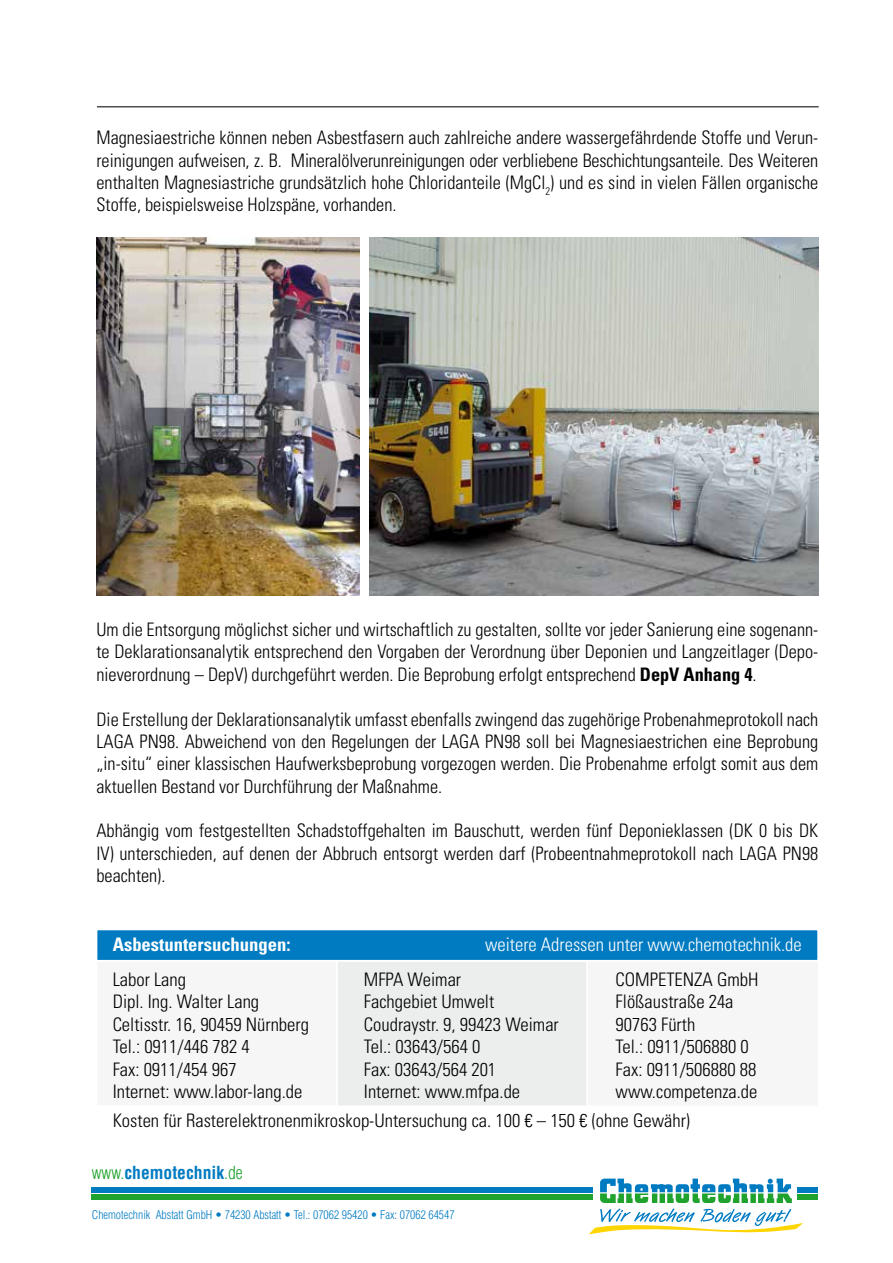
<style>
.page{position:relative;width:893px;height:1263px;background:#fff}
.page>*{position:absolute;margin:0;border:0;box-sizing:border-box;transform-origin:0 0}
.t1{font:300 condensed 18.6px/22.4px "Univers LT";color:#000;text-align:justify}
.t2{font:300 condensed 18.6px "Univers LT";color:#fff}
.t3{font:700 condensed 18.6px "Univers LT";color:#fff}
.t4{font:700 condensed 17.55px "Helvetica";color:#007bc2}
.t5{font:300 condensed 11.7px "Helvetica";color:#007bc2}
.s1{font-weight:700}
.s2{font-weight:300;color:#1fa22e}
</style>
<div class="page">
<hr style="left:97px;top:106px;width:722px;height:1px;background:#000">
<div style="left:92px;top:1187px;width:726px;height:5px;background:#007bc2"></div>
<div style="left:92px;top:1194px;width:726px;height:5px;background:#1fa22e"></div>
<svg style="left:589px;top:1178px;width:214px;height:56px"></svg>
<div style="left:96px;top:959px;width:241px;height:148px;background:#f6f6f6"></div>
<div style="left:337px;top:960px;width:250px;height:146px;background:#eceded"></div>
<div style="left:587px;top:960px;width:230px;height:146px;background:#f6f6f6"></div>
<div style="left:96px;top:929px;width:723px;height:32px;background:#007bc2;border:2px solid #fff"></div>
<hr style="left:96px;top:960px;width:720px;height:2px;background:#fff">
<hr style="left:97px;top:1105px;width:720px;height:2px;background:#fff">
<hr style="left:336px;top:960px;width:2px;height:146px;background:#fff">
<hr style="left:586px;top:960px;width:2px;height:146px;background:#fff">
<img style="left:370px;top:237px;width:448px;height:359px">
<img style="left:96px;top:237px;width:263px;height:359px">
<p class="t1" style="left:96px;top:127px;width:723px">Magnesiaestriche können neben Asbestfasern auch zahlreiche andere wassergefährdende Stoffe und Verun&shy;reinigungen aufweisen, z. B. Mineralölverunreinigungen oder verbliebene Beschichtungsanteile. Des Weiteren enthalten Magnesiastriche grundsätzlich hohe Chloridanteile (MgCl<sub>2</sub>) und es sind in vielen Fällen organische Stoffe, beispielsweise Holzspäne, vorhanden.</p>
<p class="t1" style="left:96px;top:618px;width:723px">Um die Entsorgung möglichst sicher und wirtschaftlich zu gestalten, sollte vor jeder Sanierung eine sogenann&shy;te Deklarationsanalytik entsprechend den Vorgaben der Verordnung über Deponien und Langzeitlager (Depo&shy;nieverordnung – DepV) durchgeführt werden. Die Beprobung erfolgt entsprechend <span class="s1">DepV Anhang 4</span>.</p>
<p class="t1" style="left:96px;top:708px;width:723px">Die Erstellung der Deklarationsanalytik umfasst ebenfalls zwingend das zugehörige Probenahmeprotokoll nach LAGA PN98. Abweichend von den Regelungen der LAGA PN98 soll bei Magnesiaestrichen eine Beprobung „in-situ“ einer klassischen Haufwerksbeprobung vorgezogen werden. Die Probenahme erfolgt somit aus dem aktuellen Bestand vor Durchführung der Maßnahme.</p>
<p class="t1" style="left:96px;top:820px;width:723px">Abhängig vom festgestellten Schadstoffgehalten im Bauschutt, werden fünf Deponieklassen (DK 0 bis DK IV) unterschieden, auf denen der Abbruch entsorgt werden darf (Probeentnahmeprotokoll nach LAGA PN98 beachten).</p>
<p class="t3" style="left:113px;top:932px;width:179px">Asbestuntersuchungen:</p>
<p class="t2" style="left:485px;top:933px;width:318px">weitere Adressen unter www.chemotechnik.de</p>
<p class="t1" style="left:113px;top:968px;width:198px;text-align:left">Labor Lang<br>Dipl. Ing. Walter Lang<br>Celtisstr. 16, 90459 Nürnberg<br>Tel.: 0911/446 782 4<br>Fax: 0911/454 967<br>Internet: www.labor-lang.de</p>
<p class="t1" style="left:364px;top:968px;width:196px;text-align:left">MFPA Weimar<br>Fachgebiet Umwelt<br>Coudraystr. 9, 99423 Weimar<br>Tel.: 03643/564 0<br>Fax: 03643/564 201<br>Internet: www.mfpa.de</p>
<p class="t1" style="left:113px;top:1110px;width:579px">Kosten für Rasterelektronenmikroskop-Untersuchung ca. 100 € – 150 € (ohne Gewähr)</p>
<p class="t1" style="left:616px;top:968px;width:144px;text-align:left">COMPETENZA GmbH<br>Flößaustraße 24a<br>90763 Fürth<br>Tel.: 0911/506880 0<br>Fax: 0911/506880 88 www.competenza.de</p>
<p class="t4" style="left:92px;top:1162px;width:153px"><span class="s2">www.</span>chemotechnik<span class="s2">.de</span></p>
<p class="t5" style="left:92px;top:1208px;width:364px">Chemotechnik Abstatt GmbH • 74230 Abstatt • Tel.: 07062 95420 • Fax: 07062 64547</p>
</div>
